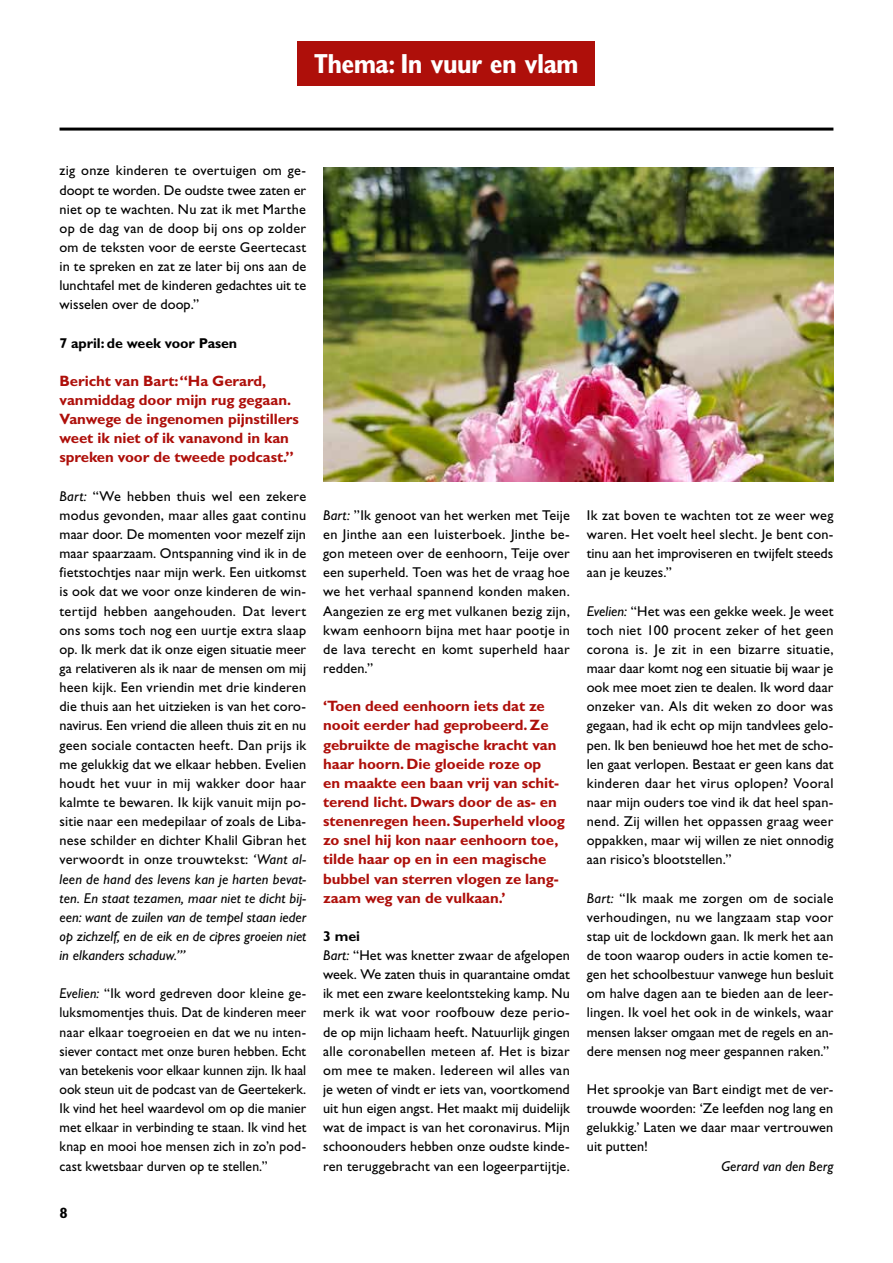
<style>
.page{position:relative;width:893px;height:1263px;background:#fff}
.page>*{position:absolute;margin:0;border:0;box-sizing:border-box;transform-origin:0 0}
.t1{font:700 condensed 27.6px "Gill Sans Std";letter-spacing:-.025em;color:#fff}
.t2{font:700 15px/19.2px "Gill Sans Std";letter-spacing:-.005em;color:#ae0f0a}
.t3{font:700 15px "Gill Sans Std";color:#000}
.t4{font:14.25px/19.2px "Gill Sans Std";letter-spacing:.01em;color:#000;text-align:justify}
.t5{font:14.25px/19.2px "Gill Sans Std";letter-spacing:.01em;color:#000;text-align:justify;scale:.96 1}
.t6{font:700 14.25px "Gill Sans Std";letter-spacing:-.005em;color:#000}
.t7{font:italic 14.25px "Gill Sans Std";letter-spacing:.005em;color:#000}
.s1{font-style:italic}
.s2{font-weight:700}
</style>
<div class="page">
<hr style="left:60px;top:128px;width:773px;height:3px;background:#000">
<div style="left:298px;top:42px;width:297px;height:44px;background:#ae0f0a"></div>
<img style="left:323px;top:167px;width:510px;height:315px">
<h1 class="t1" style="left:314px;top:47px;width:266px">Thema: In vuur en vlam</h1>
<p class="t4" style="left:60px;top:161px;width:248px">zig onze kinderen te overtuigen om ge‑ doopt te worden. De oudste twee zaten er niet op te wachten. Nu zat ik met Marthe op de dag van de doop bij ons op zolder om de teksten voor de eerste Geertecast in te spreken en zat ze later bij ons aan de lunchtafel met de kinderen gedachtes uit te wisselen over de doop.”</p>
<p class="t6" style="left:60px;top:334px;width:179px">7 april: de week voor Pasen</p>
<p class="t2" style="left:60px;top:371px;width:241px">Bericht van Bart: “Ha Gerard, vanmiddag door mijn rug gegaan.<br>Vanwege de ingenomen pijnstillers weet ik niet of ik vanavond in kan spreken voor de tweede podcast.”</p>
<p class="t4" style="left:60px;top:486px;width:248px"><span class="s1">Bart:</span> “We hebben thuis wel een zekere modus gevonden, maar alles gaat continu maar door. De momenten voor mezelf zijn maar spaarzaam. Ontspanning vind ik in de fietstochtjes naar mijn werk. Een uitkomst is ook dat we voor onze kinderen de win‑ tertijd hebben aangehouden. Dat levert ons soms toch nog een uurtje extra slaap op. Ik merk dat ik onze eigen situatie meer ga relativeren als ik naar de mensen om mij heen kijk. Een vriendin met drie kinderen die thuis aan het uitzieken is van het coro‑ navirus. Een vriend die alleen thuis zit en nu geen sociale contacten heeft. Dan prijs ik me gelukkig dat we elkaar hebben. Evelien houdt het vuur in mij wakker door haar kalmte te bewaren. Ik kijk vanuit mijn po‑ sitie naar een medepilaar of zoals de Liba‑ nese schilder en dichter Khalil Gibran het verwoordt in onze trouwtekst: <span class="s1">‘Want al&shy;leen de hand des levens kan je harten bevat&shy;ten. En staat tezamen, maar niet te dicht bij&shy;een: want de zuilen van de tempel staan ieder op zichzelf, en de eik en de cipres groeien niet in elkanders schaduw.’”</span></p>
<p class="t5" style="left:60px;top:984px;width:258px"><span class="s1">Evelien:</span> “Ik word gedreven door kleine ge‑ luksmomentjes thuis. Dat de kinderen meer naar elkaar toegroeien en dat we nu inten‑ siever contact met onze buren hebben. Echt van betekenis voor elkaar kunnen zijn. Ik haal ook steun uit de podcast van de Geertekerk.<br>Ik vind het heel waardevol om op die manier met elkaar in verbinding te staan. Ik vind het knap en mooi hoe mensen zich in zo’n pod‑ cast kwetsbaar durven op te stellen.”</p>
<p class="t3" style="left:60px;top:1204px;width:10px">8</p>
<p class="t4" style="left:323px;top:505px;width:248px"><span class="s1">Bart:</span> ”Ik genoot van het werken met Teije en Jinthe aan een luisterboek. Jinthe be‑ gon meteen over de eenhoorn, Teije over een superheld. Toen was het de vraag hoe we het verhaal spannend konden maken.<br>Aangezien ze erg met vulkanen bezig zijn, kwam eenhoorn bijna met haar pootje in de lava terecht en komt superheld haar redden.”</p>
<p class="t2" style="left:323px;top:696px;width:243px">‘Toen deed eenhoorn iets dat ze nooit eerder had geprobeerd. Ze gebruikte de magische kracht van haar hoorn. Die gloeide roze op<br>en maakte een baan vrij van schit&shy;terend licht. Dwars door de as- en stenenregen heen. Superheld vloog zo snel hij kon naar eenhoorn toe, tilde haar op en in een magische bubbel van sterren vlogen ze lang&shy;zaam weg van de vulkaan.’</p>
<p class="t4" style="left:323px;top:926px;width:248px;text-align:left"><span class="s2">3 mei<br></span><span class="s1">Bart:</span> “Het was knetter zwaar de afgelopen week. We zaten thuis in quarantaine omdat ik met een zware keelontsteking kamp. Nu merk ik wat voor roofbouw deze perio‑ de op mijn lichaam heeft. Natuurlijk gingen alle coronabellen meteen af. Het is bizar om mee te maken. Iedereen wil alles van je weten of vindt er iets van, voortkomend uit hun eigen angst. Het maakt mij duidelijk wat de impact is van het coronavirus. Mijn schoonouders hebben onze oudste kinde‑ ren teruggebracht van een logeerpartijtje.</p>
<p class="t4" style="left:587px;top:506px;width:248px">Ik zat boven te wachten tot ze weer weg waren. Het voelt heel slecht. Je bent con‑ tinu aan het improviseren en twijfelt steeds aan je keuzes.”</p>
<p class="t4" style="left:587px;top:601px;width:248px"><span class="s1">Evelien:</span> “Het was een gekke week. Je weet toch niet 100 procent zeker of het geen corona is. Je zit in een bizarre situatie, maar daar komt nog een situatie bij waar je ook mee moet zien te dealen. Ik word daar onzeker van. Als dit weken zo door was gegaan, had ik echt op mijn tandvlees gelo‑ pen. Ik ben benieuwd hoe het met de scho‑ len gaat verlopen. Bestaat er geen kans dat kinderen daar het virus oplopen? Vooral naar mijn ouders toe vind ik dat heel span‑ nend. Zij willen het oppassen graag weer oppakken, maar wij willen ze niet onnodig aan risico’s blootstellen.”</p>
<p class="t4" style="left:587px;top:888px;width:248px"><span class="s1">Bart:</span> “Ik maak me zorgen om de sociale verhoudingen, nu we langzaam stap voor stap uit de lockdown gaan. Ik merk het aan de toon waarop ouders in actie komen te‑ gen het schoolbestuur vanwege hun besluit om halve dagen aan te bieden aan de leer‑ lingen. Ik voel het ook in de winkels, waar mensen lakser omgaan met de regels en an‑ dere mensen nog meer gespannen raken.”</p>
<p class="t4" style="left:587px;top:1080px;width:248px">Het sprookje van Bart eindigt met de ver‑ trouwde woorden: ‘Ze leefden nog lang en gelukkig.’ Laten we daar maar vertrouwen uit putten!</p>
<p class="t7" style="left:721px;top:1157px;width:113px">Gerard van den Berg</p>
</div>
